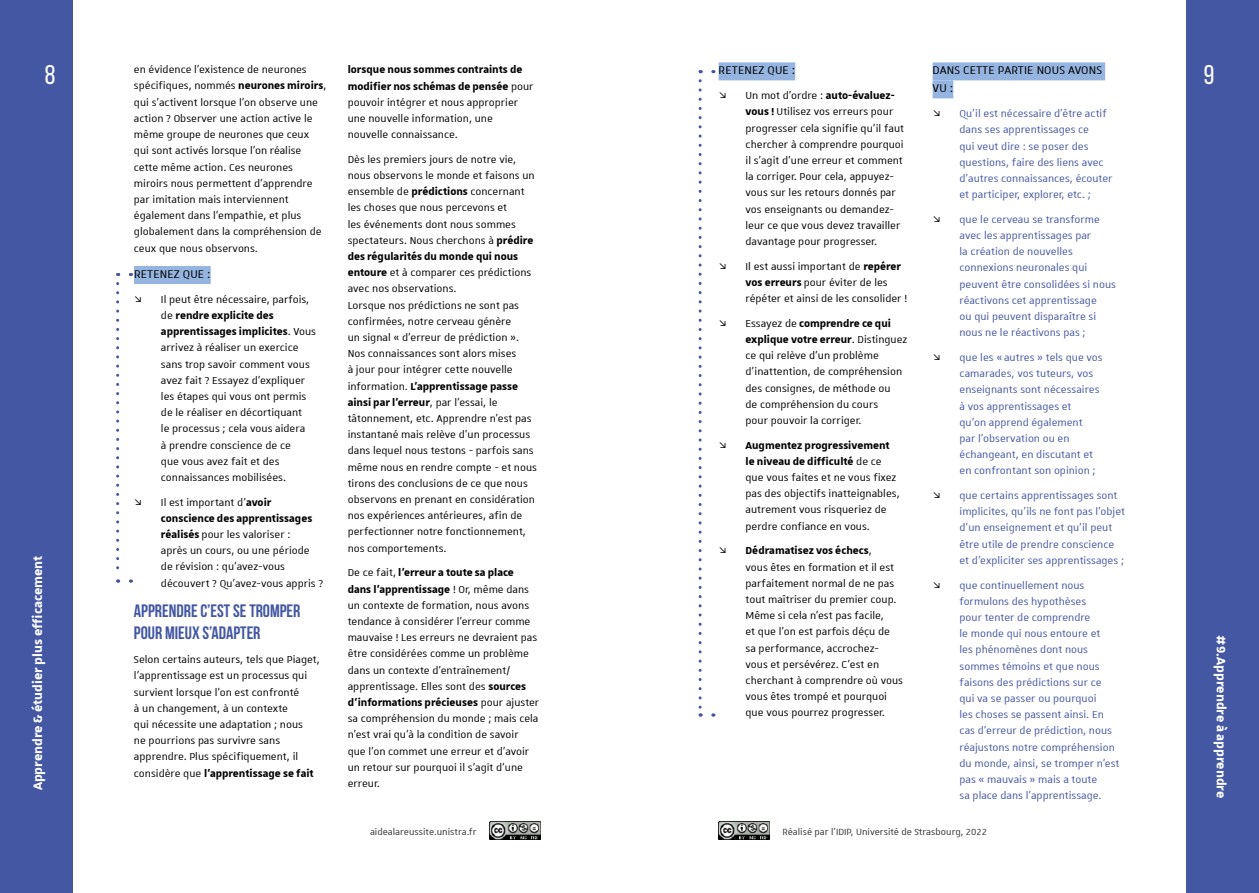
<style>
.page{position:relative;width:1259px;height:893px;background:#fff}
.page>*{position:absolute;margin:0;border:0;box-sizing:border-box;transform-origin:0 0}
.t1{font:27px "Bebas Neue";color:#fff}
.t2{font:700 18px/21.6px "Bebas Neue";color:#4457a3}
.t3{font:700 16.5px "Unistra A";color:#fff}
.t4{font:15px/18px "Unistra A";letter-spacing:.01em;color:#000}
.t5{font:13.5px/16.2px "Unistra A";color:#000}
.t6{font:13.5px/16.2px "Unistra A";color:#4457a3}
.t7{font:12px "Unistra A";color:#333332}
.s1{font-weight:700}
</style>
<div class="page">
<div style="left:0;top:0;width:72px;height:893px;background:#4457a3"></div>
<div style="left:1186px;top:0;width:73px;height:893px;background:#4457a3"></div>
<img style="left:718px;top:821px;width:52px;height:18px">
<img style="left:489px;top:821px;width:52px;height:18px">
<div style="left:134px;top:266px;width:77px;height:18px;background:#95b5e0"></div>
<div style="left:718px;top:62px;width:77px;height:18px;background:#95b5e0"></div>
<div style="left:932px;top:62px;width:173px;height:18px;background:#95b5e0"></div>
<div style="left:932px;top:80px;width:21px;height:18px;background:#95b5e0"></div>
<svg style="left:698px;top:81px;width:16px;height:635px"></svg>
<svg style="left:700px;top:70px;width:14px;height:3px"></svg>
<svg style="left:118px;top:273px;width:14px;height:3px"></svg>
<svg style="left:116px;top:283px;width:17px;height:300px"></svg>
<h1 class="t1" style="left:45px;top:60px;width:12px">8</h1>
<p class="t3" style="left:28px;top:790px;width:236px;rotate:-90deg">Apprendre &amp; étudier plus efficacement</p>
<p class="t5" style="left:134px;top:61px;width:194px">en évidence l’existence de neurones spécifiques, nommés <span class="s1">neurones miroirs</span>, qui s’activent lorsque l’on observe une action ? Observer une action active le même groupe de neurones que ceux qui sont activés lorsque l’on réalise cette même action. Ces neurones miroirs nous permettent d’apprendre par imitation mais interviennent également dans l’empathie, et plus globalement dans la compréhension de ceux que nous observons.</p>
<p class="t4" style="left:134px;top:265px;width:78px">RETENEZ QUE :</p>
<p class="t5" style="left:161px;top:291px;width:157px">Il peut être nécessaire, parfois, de <span class="s1">rendre explicite des apprentissages implicites</span>. Vous arrivez à réaliser un exercice sans trop savoir comment vous avez fait ? Essayez d’expliquer les étapes qui vous ont permis de le réaliser en décortiquant<br>le processus ; cela vous aidera<br>à prendre conscience de ce<br>que vous avez fait et des connaissances mobilisées.</p>
<p class="t5" style="left:161px;top:494px;width:164px">Il est important d’<span class="s1">avoir conscience des apprentissages réalisés</span> pour les valoriser :<br>après un cours, ou une période de révision : qu’avez-vous découvert ? Qu’avez-vous appris ?</p>
<h2 class="t2" style="left:134px;top:600px;width:168px">APPRENDRE C’EST SE TROMPER<br>POUR MIEUX S’ADAPTER</h2>
<p class="t5" style="left:134px;top:651px;width:187px">Selon certains auteurs, tels que Piaget, l’apprentissage est un processus qui survient lorsque l’on est confronté<br>à un changement, à un contexte<br>qui nécessite une adaptation ; nous<br>ne pourrions pas survivre sans apprendre. Plus spécifiquement, il considère que <span class="s1">l’apprentissage se fait</span></p>
<p class="t5" style="left:348px;top:61px;width:187px"><span class="s1">lorsque nous sommes contraints de modifier nos schémas de pensée</span> pour pouvoir intégrer et nous approprier une nouvelle information, une nouvelle connaissance.</p>
<p class="t5" style="left:348px;top:151px;width:191px">Dès les premiers jours de notre vie, nous observons le monde et faisons un ensemble de <span class="s1">prédictions</span> concernant les choses que nous percevons et<br>les événements dont nous sommes spectateurs. Nous cherchons à <span class="s1">prédire des régularités du monde qui nous entoure</span> et à comparer ces prédictions avec nos observations.<br>Lorsque nos prédictions ne sont pas confirmées, notre cerveau génère<br>un signal « d’erreur de prédiction ».<br>Nos connaissances sont alors mises<br>à jour pour intégrer cette nouvelle information. <span class="s1">L’apprentissage passe ainsi par l’erreur</span>, par l’essai, le tâtonnement, etc. Apprendre n’est pas instantané mais relève d’un processus dans lequel nous testons - parfois sans même nous en rendre compte - et nous tirons des conclusions de ce que nous observons en prenant en considération nos expériences antérieures, afin de perfectionner notre fonctionnement, nos comportements.</p>
<p class="t5" style="left:348px;top:564px;width:193px">De ce fait, <span class="s1">l’erreur a toute sa place dans l’apprentissage</span> ! Or, même dans un contexte de formation, nous avons tendance à considérer l’erreur comme mauvaise ! Les erreurs ne devraient pas être considérées comme un problème dans un contexte d’entraînement/ apprentissage. Elles sont des <span class="s1">sources d’informations précieuses</span> pour ajuster sa compréhension du monde ; mais cela n’est vrai qu’à la condition de savoir que l’on commet une erreur et d’avoir un retour sur pourquoi il s’agit d’une erreur.</p>
<p class="t4" style="left:718px;top:61px;width:78px">RETENEZ QUE :</p>
<p class="t5" style="left:745px;top:87px;width:160px">Un mot d’ordre : <span class="s1">auto-évaluez&shy;vous !</span> Utilisez vos erreurs pour progresser cela signifie qu’il faut chercher à comprendre pourquoi il s’agit d’une erreur et comment la corriger. Pour cela, appuyez&shy;vous sur les retours donnés par vos enseignants ou demandez&shy;leur ce que vous devez travailler davantage pour progresser.</p>
<p class="t5" style="left:745px;top:258px;width:163px">Il est aussi important de <span class="s1">repérer vos erreurs</span> pour éviter de les répéter et ainsi de les consolider !</p>
<p class="t5" style="left:745px;top:315px;width:163px">Essayez de <span class="s1">comprendre ce qui explique votre erreur</span>. Distinguez ce qui relève d’un problème d’inattention, de compréhension des consignes, de méthode ou<br>de compréhension du cours<br>pour pouvoir la corriger.</p>
<p class="t5" style="left:745px;top:437px;width:156px"><span class="s1">Augmentez progressivement le niveau de difficulté</span> de ce que vous faites et ne vous fixez pas des objectifs inatteignables, autrement vous risqueriez de perdre confiance en vous.</p>
<p class="t5" style="left:745px;top:542px;width:159px"><span class="s1">Dédramatisez vos échecs</span>,<br>vous êtes en formation et il est parfaitement normal de ne pas tout maîtriser du premier coup.<br>Même si cela n’est pas facile,<br>et que l’on est parfois déçu de sa performance, accrochez&shy;vous et persévérez. C’est en cherchant à comprendre où vous vous êtes trompé et pourquoi que vous pourrez progresser.</p>
<p class="t4" style="left:932px;top:61px;width:171px">DANS CETTE PARTIE NOUS AVONS<br>VU:</p>
<p class="t6" style="left:959px;top:105px;width:155px">Qu’il est nécessaire d’être actif dans ses apprentissages ce<br>qui veut dire : se poser des questions, faire des liens avec d’autres connaissances, écouter et participer, explorer, etc. ;</p>
<p class="t6" style="left:959px;top:211px;width:158px">que le cerveau se transforme avec les apprentissages par<br>la création de nouvelles connexions neuronales qui peuvent être consolidées si nous réactivons cet apprentissage<br>ou qui peuvent disparaître si nous ne le réactivons pas ;</p>
<p class="t6" style="left:959px;top:349px;width:145px">que les « autres » tels que vos camarades, vos tuteurs, vos enseignants sont nécessaires à vos apprentissages et<br>qu’on apprend également<br>par l’observation ou en échangeant, en discutant et en confrontant son opinion ;</p>
<p class="t6" style="left:959px;top:487px;width:167px">que certains apprentissages sont implicites, qu’ils ne font pas l’objet d’un enseignement et qu’il peut être utile de prendre conscience et d’expliciter ses apprentissages ;</p>
<p class="t6" style="left:959px;top:576px;width:161px">que continuellement nous formulons des hypothèses<br>pour tenter de comprendre<br>le monde qui nous entoure et<br>les phénomènes dont nous sommes témoins et que nous faisons des prédictions sur ce qui va se passer ou pourquoi<br>les choses se passent ainsi. En cas d’erreur de prédiction, nous réajustons notre compréhension du monde, ainsi, se tromper n’est pas « mauvais » mais a toute<br>sa place dans l’apprentissage.</p>
<p class="t7" style="left:370px;top:825px;width:108px">aidealareussite.unistra.fr</p>
<p class="t7" style="left:782px;top:826px;width:206px">Réalisé par l’IDIP, Université de Strasbourg, 2022</p>
<h1 class="t1" style="left:1203px;top:60px;width:12px">9</h1>
<p class="t3" style="left:1230px;top:635px;width:164px;rotate:90deg">#9.Apprendre à apprendre</p>
</div>
